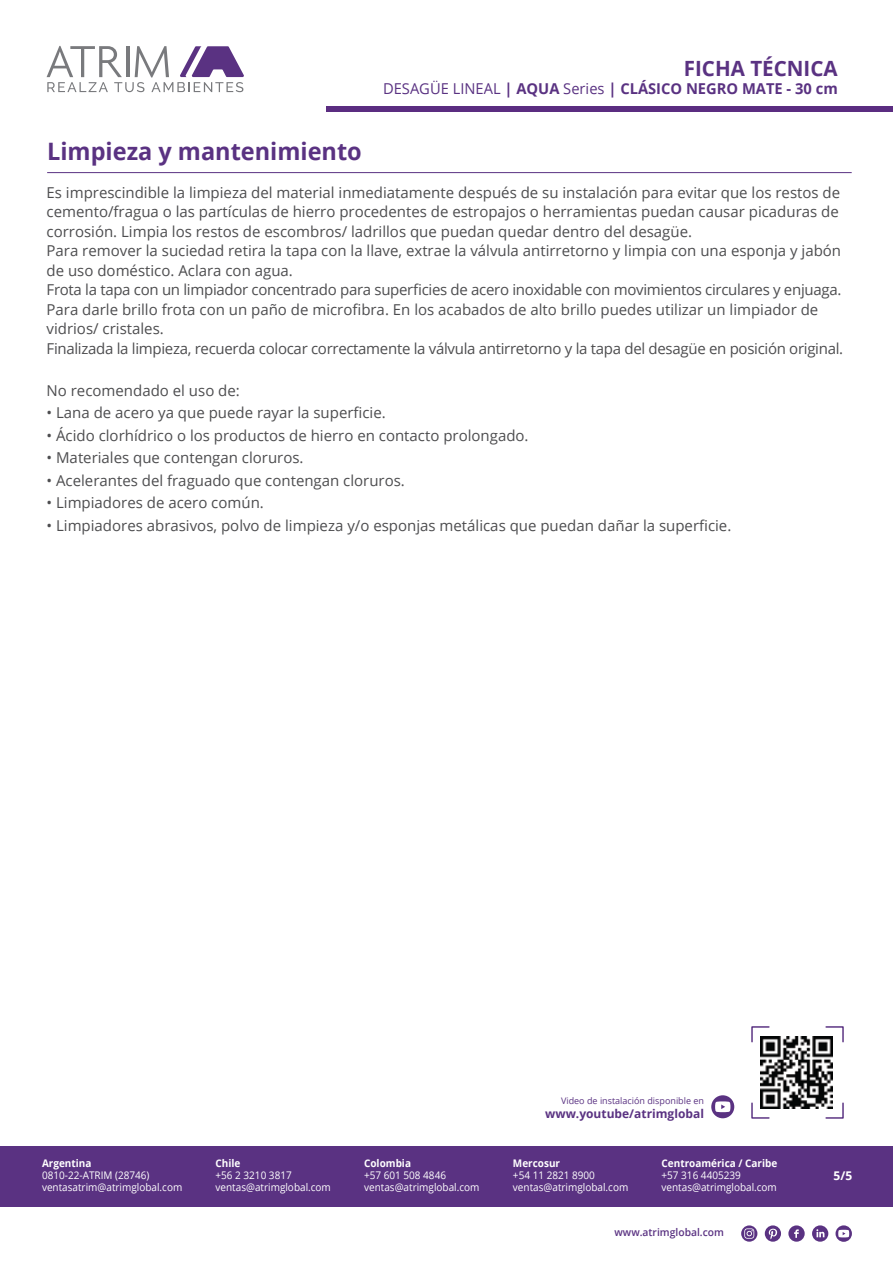
<style>
.page{position:relative;width:893px;height:1263px;background:#fff}
.page>*{position:absolute;margin:0;border:0;box-sizing:border-box;transform-origin:0 0}
.t1{font:700 24px "Open Sans";color:#5a3282}
.t2{font:700 21px "Open Sans";color:#5a3282}
.t3{font:15px/19.5px "Open Sans";color:#4d4d4f}
.t4{font:700 15px "Open Sans";color:#5a3282}
.t5{font:700 12px "Open Sans";color:#5a3282}
.t6{font:700 12px "Open Sans";color:#fff}
.t7{font:10.5px/12px "Open Sans";color:#fff;scale:.95 1}
.t8{font:700 10.5px "Open Sans";color:#fff;scale:.95 1}
.t9{font:600 10.5px "Open Sans";color:#5a3282}
.t10{font:9px "Open Sans";color:#5a3282}
.s1{font-weight:400}
</style>
<div class="page">
<hr style="left:47px;top:172px;width:805px;height:1px;background:#5a3282">
<svg style="left:47px;top:46px;width:197px;height:46px"></svg>
<div style="left:326px;top:107px;width:567px;height:5px;background:#5b2d81"></div>
<svg style="left:751px;top:1102px;width:19px;height:17px"></svg>
<svg style="left:825px;top:1102px;width:19px;height:17px"></svg>
<svg style="left:751px;top:1026px;width:19px;height:17px"></svg>
<svg style="left:825px;top:1026px;width:19px;height:17px"></svg>
<img style="left:760px;top:1036px;width:72px;height:72px">
<svg style="left:711px;top:1095px;width:23px;height:23px"></svg>
<div style="left:0;top:1146px;width:893px;height:60px;background:#5a3282"></div>
<svg style="left:812px;top:1225px;width:16px;height:17px"></svg>
<svg style="left:788px;top:1225px;width:17px;height:17px"></svg>
<svg style="left:765px;top:1225px;width:16px;height:17px"></svg>
<svg style="left:741px;top:1225px;width:16px;height:17px"></svg>
<svg style="left:835px;top:1225px;width:17px;height:17px"></svg>
<h1 class="t1" style="left:47px;top:135px;width:316px">Limpieza y mantenimiento</h1>
<h2 class="t2" style="left:684px;top:53px;width:155px">FICHA TÉCNICA</h2>
<p class="t4" style="left:383px;top:77px;width:456px"><span class="s1">DESAGÜE LINEAL</span> | AQUA <span class="s1">Series</span> | CLÁSICO NEGRO MATE - 30 cm</p>
<p class="t3" style="left:47px;top:182px;width:798px">Es imprescindible la limpieza del material inmediatamente después de su instalación para evitar que los restos de cemento/fragua o las partículas de hierro procedentes de estropajos o herramientas puedan causar picaduras de corrosión. Limpia los restos de escombros/ ladrillos que puedan quedar dentro del desagüe.<br>Para remover la suciedad retira la tapa con la llave, extrae la válvula antirretorno y limpia con una esponja y jabón de uso doméstico. Aclara con agua.<br>Frota la tapa con un limpiador concentrado para superficies de acero inoxidable con movimientos circulares y enjuaga.<br>Para darle brillo frota con un paño de microfibra. En los acabados de alto brillo puedes utilizar un limpiador de vidrios/ cristales.<br>Finalizada la limpieza, recuerda colocar correctamente la válvula antirretorno y la tapa del desagüe en posición original.</p>
<p class="t3" style="left:47px;top:380px;width:195px">No recomendado el uso de:</p>
<p class="t3" style="left:47px;top:403px;width:341px">• Lana de acero ya que puede rayar la superficie.</p>
<p class="t3" style="left:47px;top:425px;width:483px">• Ácido clorhídrico o los productos de hierro en contacto prolongado.</p>
<p class="t3" style="left:47px;top:448px;width:259px">• Materiales que contengan cloruros.</p>
<p class="t3" style="left:47px;top:470px;width:360px">• Acelerantes del fraguado que contengan cloruros.</p>
<p class="t3" style="left:47px;top:493px;width:219px">• Limpiadores de acero común.</p>
<p class="t3" style="left:47px;top:515px;width:686px">• Limpiadores abrasivos, polvo de limpieza y/o esponjas metálicas que puedan dañar la superficie.</p>
<p class="t8" style="left:42px;top:1156px;width:54px">Argentina</p>
<p class="t7" style="left:42px;top:1169px;width:149px">0810-22-ATRIM (28746) ventasatrim@atrimglobal.com</p>
<p class="t8" style="left:216px;top:1156px;width:28px">Chile</p>
<p class="t7" style="left:216px;top:1169px;width:123px">+56 2 3210 3817 ventas@atrimglobal.com</p>
<p class="t8" style="left:364px;top:1156px;width:51px">Colombia</p>
<p class="t7" style="left:364px;top:1169px;width:123px">+57 601 508 4846 ventas@atrimglobal.com</p>
<p class="t10" style="left:561px;top:1095px;width:144px">Video de instalación disponible en</p>
<p class="t5" style="left:545px;top:1105px;width:160px">www.youtube/atrimglobal</p>
<p class="t8" style="left:662px;top:1156px;width:123px">Centroamérica / Caribe</p>
<p class="t7" style="left:662px;top:1169px;width:123px">+57 316 4405239 ventas@atrimglobal.com</p>
<p class="t9" style="left:615px;top:1225px;width:111px">www.atrimglobal.com</p>
<p class="t8" style="left:513px;top:1156px;width:51px">Mercosur</p>
<p class="t7" style="left:513px;top:1169px;width:123px">+54 11 2821 8900 ventas@atrimglobal.com</p>
<p class="t6" style="left:834px;top:1167px;width:20px">5/5</p>
</div>
